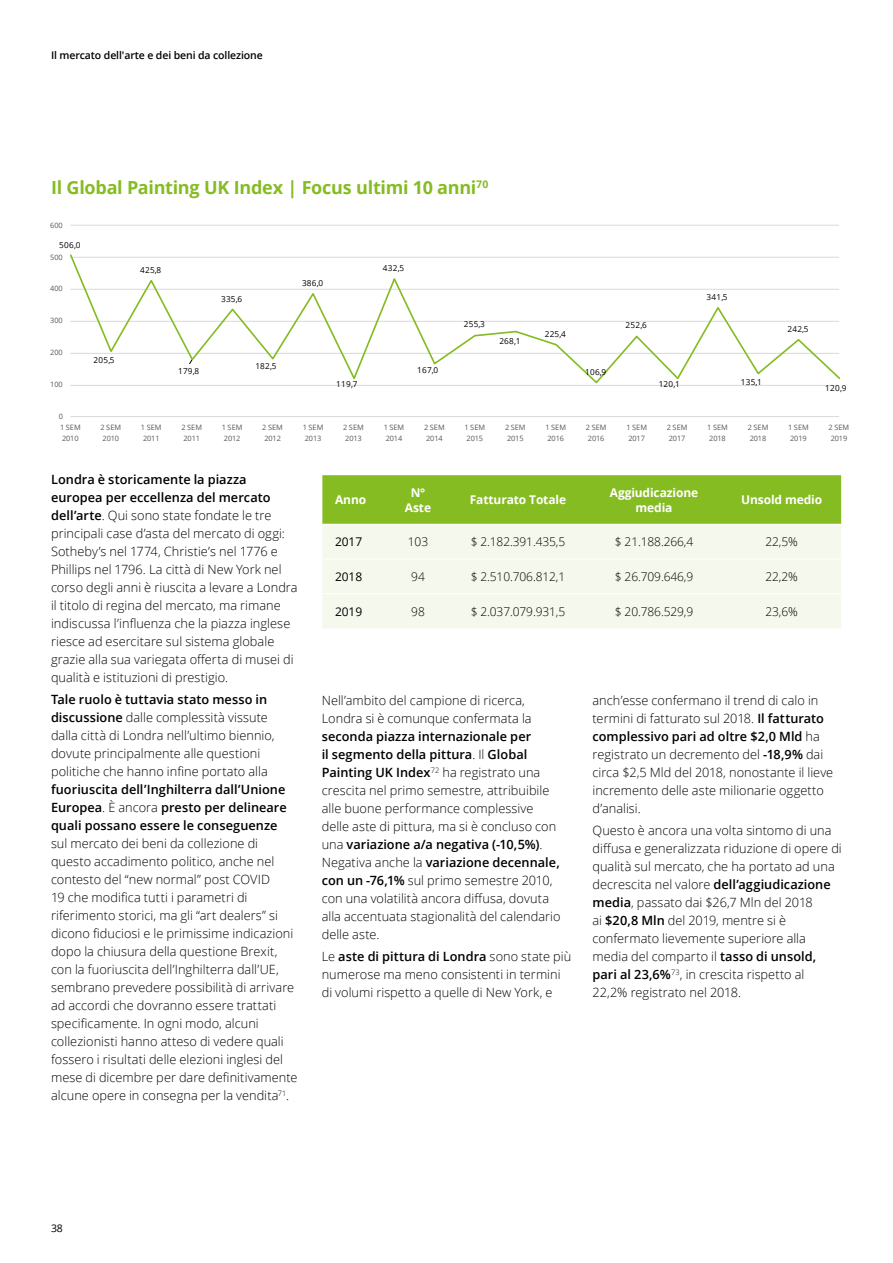
<style>
.page{position:relative;width:893px;height:1263px;background:#fff}
.page>*{position:absolute;margin:0;border:0;box-sizing:border-box;transform-origin:0 0}
.t1{font:700 18px "Open Sans";letter-spacing:-.015em;color:#85bc22}
.t2{font:300 12.75px/18px "Open Sans";letter-spacing:.005em;color:#000}
.t3{font:600 12.75px/18px "Open Sans";letter-spacing:.005em;color:#000;text-align:justify}
.t4{font:300 12px "Open Sans";letter-spacing:-.01em;color:#000}
.t5{font:700 12px/14.4px "Open Sans";letter-spacing:-.01em;color:#fff;text-align:center}
.t6{font:12px "Open Sans";letter-spacing:-.01em;color:#000}
.t7{font:600 10.5px "Open Sans";letter-spacing:-.01em;color:#000}
.t8{font:10.5px "Open Sans";color:#000}
.t9{font:8.25px "Open Sans";letter-spacing:.03em;color:#000}
.t10{font:7.35px/10.6px "Open Sans";letter-spacing:-.015em;color:#595959}
.s1{font-weight:600}
.s2{font-weight:300}
</style>
<div class="page">
<div style="left:322px;top:475px;width:519px;height:49px;background:#85bc22"></div>
<div style="left:322px;top:525px;width:519px;height:103px;background:#f5f9ed"></div>
<hr style="left:322px;top:558px;width:64px;height:2px;background:#fff">
<hr style="left:386px;top:558px;width:64px;height:2px;background:#fff">
<hr style="left:450px;top:558px;width:136px;height:2px;background:#fff">
<hr style="left:586px;top:558px;width:136px;height:2px;background:#fff">
<hr style="left:722px;top:558px;width:119px;height:2px;background:#fff">
<hr style="left:322px;top:593px;width:64px;height:1px;background:#fff">
<hr style="left:386px;top:593px;width:64px;height:1px;background:#fff">
<hr style="left:450px;top:593px;width:136px;height:1px;background:#fff">
<hr style="left:586px;top:593px;width:136px;height:1px;background:#fff">
<hr style="left:722px;top:593px;width:119px;height:1px;background:#fff">
<svg style="left:70px;top:224px;width:770px;height:193px"></svg>
<p class="t7" style="left:51px;top:48px;width:213px">Il mercato dell'arte e dei beni da collezione</p>
<h1 class="t1" style="left:51px;top:175px;width:439px">Il Global Painting UK Index | Focus ultimi 10 anni<sup>70</sup></h1>
<p class="t10" style="left:50px;top:220px;width:14px">600</p>
<p class="t9" style="left:59px;top:239px;width:23px">506,0</p>
<p class="t10" style="left:50px;top:252px;width:14px">500</p>
<p class="t10" style="left:50px;top:283px;width:14px">400</p>
<p class="t10" style="left:50px;top:315px;width:14px">300</p>
<p class="t10" style="left:50px;top:347px;width:14px">200</p>
<p class="t10" style="left:50px;top:379px;width:14px">100</p>
<p class="t10" style="left:59px;top:411px;width:6px">0</p>
<p class="t9" style="left:94px;top:354px;width:23px">205,5</p>
<p class="t9" style="left:140px;top:265px;width:23px">425,8</p>
<p class="t9" style="left:221px;top:293px;width:23px">335,6</p>
<p class="t9" style="left:178px;top:366px;width:23px">179,8</p>
<p class="t9" style="left:255px;top:361px;width:23px">182,5</p>
<p class="t9" style="left:302px;top:277px;width:23px">386,0</p>
<p class="t9" style="left:383px;top:262px;width:23px">432,5</p>
<p class="t9" style="left:336px;top:379px;width:23px">119,7</p>
<p class="t9" style="left:417px;top:365px;width:23px">167,0</p>
<p class="t9" style="left:464px;top:319px;width:23px">255,3</p>
<p class="t9" style="left:499px;top:335px;width:23px">268,1</p>
<p class="t9" style="left:545px;top:329px;width:23px">225,4</p>
<p class="t9" style="left:585px;top:366px;width:23px">106,9</p>
<p class="t9" style="left:626px;top:320px;width:23px">252,6</p>
<p class="t9" style="left:659px;top:379px;width:23px">120,1</p>
<p class="t9" style="left:707px;top:292px;width:23px">341,5</p>
<p class="t9" style="left:741px;top:376px;width:23px">135,1</p>
<p class="t9" style="left:787px;top:323px;width:23px">242,5</p>
<p class="t9" style="left:825px;top:382px;width:23px">120,9</p>
<p class="t10" style="left:60px;top:422px;width:22px">1 SEM<br>2010</p>
<p class="t10" style="left:101px;top:422px;width:22px">2 SEM<br>2010</p>
<p class="t10" style="left:141px;top:422px;width:22px">1 SEM<br>2011</p>
<p class="t10" style="left:181px;top:422px;width:22px">2 SEM<br>2011</p>
<p class="t10" style="left:222px;top:422px;width:22px">1 SEM<br>2012</p>
<p class="t10" style="left:262px;top:422px;width:22px">2 SEM<br>2012</p>
<p class="t10" style="left:303px;top:422px;width:22px">1 SEM<br>2013</p>
<p class="t10" style="left:343px;top:422px;width:22px">2 SEM<br>2013</p>
<p class="t10" style="left:384px;top:422px;width:22px">1 SEM<br>2014</p>
<p class="t10" style="left:424px;top:422px;width:22px">2 SEM<br>2014</p>
<p class="t10" style="left:465px;top:422px;width:22px">1 SEM<br>2015</p>
<p class="t10" style="left:505px;top:422px;width:22px">2 SEM<br>2015</p>
<p class="t10" style="left:545px;top:422px;width:22px">1 SEM<br>2016</p>
<p class="t10" style="left:586px;top:422px;width:22px">2 SEM<br>2016</p>
<p class="t10" style="left:626px;top:422px;width:22px">1 SEM<br>2017</p>
<p class="t10" style="left:667px;top:422px;width:22px">2 SEM<br>2017</p>
<p class="t10" style="left:707px;top:422px;width:22px">1 SEM<br>2018</p>
<p class="t10" style="left:748px;top:422px;width:22px">2 SEM<br>2018</p>
<p class="t10" style="left:788px;top:422px;width:22px">1 SEM<br>2019</p>
<p class="t10" style="left:829px;top:422px;width:22px">2 SEM<br>2019</p>
<p class="t2" style="left:51px;top:470px;width:248px"><span class="s1">Londra è storicamente la piazza europea per eccellenza del mercato dell’arte</span>. Qui sono state fondate le tre principali case d’asta del mercato di oggi:<br>Sotheby’s nel 1774, Christie’s nel 1776 e Phillips nel 1796. La città di New York nel corso degli anni è riuscita a levare a Londra il titolo di regina del mercato, ma rimane indiscussa l’influenza che la piazza inglese riesce ad esercitare sul sistema globale grazie alla sua variegata offerta di musei di qualità e istituzioni di prestigio.</p>
<p class="t2" style="left:51px;top:690px;width:225px"><span class="s1">Tale ruolo è tuttavia stato messo in discussione</span> dalle complessità vissute dalla città di Londra nell’ultimo biennio, dovute principalmente alle questioni politiche che hanno infine portato alla</p>
<p class="t3" style="left:51px;top:780px;width:237px">fuoriuscita dell’Inghilterra dall’Unione Europea<span class="s2">. È ancora</span> presto per delineare quali possano essere le conseguenze</p>
<p class="t2" style="left:51px;top:834px;width:248px">sul mercato dei beni da collezione di questo accadimento politico, anche nel contesto del “new normal” post COVID<br>19 che modifica tutti i parametri di riferimento storici, ma gli “art dealers” si dicono fiduciosi e le primissime indicazioni dopo la chiusura della questione Brexit, con la fuoriuscita dell’Inghilterra dall’UE, sembrano prevedere possibilità di arrivare ad accordi che dovranno essere trattati specificamente. In ogni modo, alcuni collezionisti hanno atteso di vedere quali fossero i risultati delle elezioni inglesi del mese di dicembre per dare definitivamente alcune opere in consegna per la vendita<sup>71</sup>.</p>
<p class="t5" style="left:335px;top:492px;width:33px">Anno</p>
<p class="t5" style="left:405px;top:485px;width:28px">N°<br>Aste</p>
<p class="t5" style="left:470px;top:492px;width:98px">Fatturato Totale</p>
<p class="t5" style="left:610px;top:485px;width:90px">Aggiudicazione media</p>
<p class="t5" style="left:741px;top:492px;width:82px">Unsold medio</p>
<p class="t6" style="left:335px;top:534px;width:29px">2017</p>
<p class="t4" style="left:408px;top:534px;width:22px">103</p>
<p class="t4" style="left:471px;top:534px;width:96px">$ 2.182.391.435,5</p>
<p class="t4" style="left:615px;top:534px;width:80px">$ 21.188.266,4</p>
<p class="t4" style="left:765px;top:534px;width:34px">22,5%</p>
<p class="t6" style="left:335px;top:568px;width:29px">2018</p>
<p class="t4" style="left:411px;top:568px;width:15px">94</p>
<p class="t4" style="left:471px;top:568px;width:96px">$ 2.510.706.812,1</p>
<p class="t4" style="left:615px;top:568px;width:80px">$ 26.709.646,9</p>
<p class="t4" style="left:765px;top:568px;width:34px">22,2%</p>
<p class="t6" style="left:335px;top:603px;width:29px">2019</p>
<p class="t4" style="left:411px;top:603px;width:15px">98</p>
<p class="t4" style="left:471px;top:603px;width:96px">$ 2.037.079.931,5</p>
<p class="t4" style="left:615px;top:603px;width:80px">$ 20.786.529,9</p>
<p class="t4" style="left:765px;top:603px;width:34px">23,6%</p>
<p class="t2" style="left:322px;top:691px;width:211px">Nell’ambito del campione di ricerca,<br>Londra si è comunque confermata la</p>
<p class="t2" style="left:322px;top:727px;width:240px"><span class="s1">seconda piazza internazionale per<br>il segmento della pittura</span>. Il <span class="s1">Global Painting UK Index</span><sup>72</sup> ha registrato una crescita nel primo semestre, attribuibile alle buone performance complessive delle aste di pittura, ma si è concluso con una <span class="s1">variazione a/a negativa (-10,5%)</span>.<br>Negativa anche la <span class="s1">variazione decennale, con un -76,1%</span> sul primo semestre 2010, con una volatilità ancora diffusa, dovuta alla accentuata stagionalità del calendario delle aste.</p>
<p class="t2" style="left:322px;top:947px;width:251px">Le <span class="s1">aste di pittura di Londra</span> sono state più numerose ma meno consistenti in termini di volumi rispetto a quelle di New York, e</p>
<p class="t2" style="left:592px;top:691px;width:242px">anch’esse confermano il trend di calo in termini di fatturato sul 2018. <span class="s1">Il fatturato complessivo pari ad oltre $2,0 Mld</span> ha registrato un decremento del <span class="s1">-18,9%</span> dai circa $2,5 Mld del 2018, nonostante il lieve incremento delle aste milionarie oggetto d’analisi.</p>
<p class="t2" style="left:592px;top:821px;width:251px">Questo è ancora una volta sintomo di una diffusa e generalizzata riduzione di opere di qualità sul mercato, che ha portato ad una decrescita nel valore <span class="s1">dell’aggiudicazione media</span>, passato dai $26,7 Mln del 2018<br>ai <span class="s1">$20,8 Mln</span> del 2019, mentre si è confermato lievemente superiore alla media del comparto il <span class="s1">tasso di unsold, pari al 23,6%</span><sup>73</sup>, in crescita rispetto al 22,2% registrato nel 2018.</p>
<p class="t8" style="left:51px;top:1221px;width:13px">38</p>
</div>
